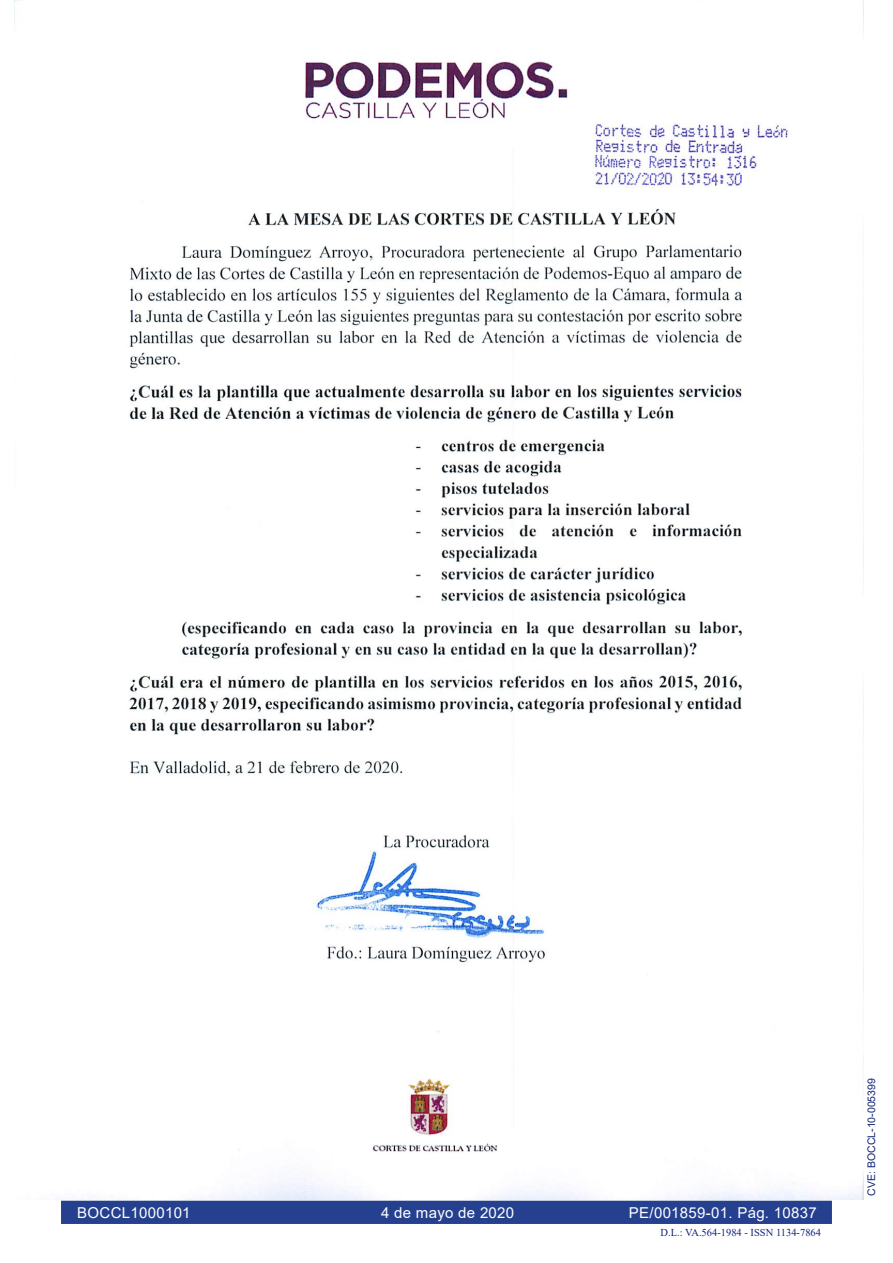
<style>
.page{position:relative;width:893px;height:1263px;background:#fff}
.page>*{position:absolute;margin:0;border:0;box-sizing:border-box;transform-origin:0 0}
.E_CVE{font:15px "Arial";letter-spacing:.02em;color:#fff}
.t1{font:10.5px "Times New Roman";color:#132477}
.t2{font:10.5px "Arial";color:#132477}
</style>
<div class="page">
<div style="left:60px;top:1200px;width:773px;height:25px;background:#25408f"></div>
<div style="left:60px;top:1199px;width:773px;height:26px;border:2px solid #fff"></div>
<img style="left:15px;top:0;width:848px;height:1200px">
<p class="E_CVE" style="left:77px;top:1202px;width:115px">BOCCL1000101</p>
<p class="E_CVE" style="left:381px;top:1202px;width:135px">4 de mayo de 2020</p>
<p class="E_CVE" style="left:629px;top:1202px;width:189px">PE/001859-01. Pág. 10837</p>
<p class="t1" style="left:661px;top:1225px;width:162px">D.L.: VA.564-1984 - ISSN 1134-7864</p>
<p class="t2" style="left:864px;top:1195px;width:119px;rotate:-90deg">CVE: BOCCL-10-005399</p>
</div>
